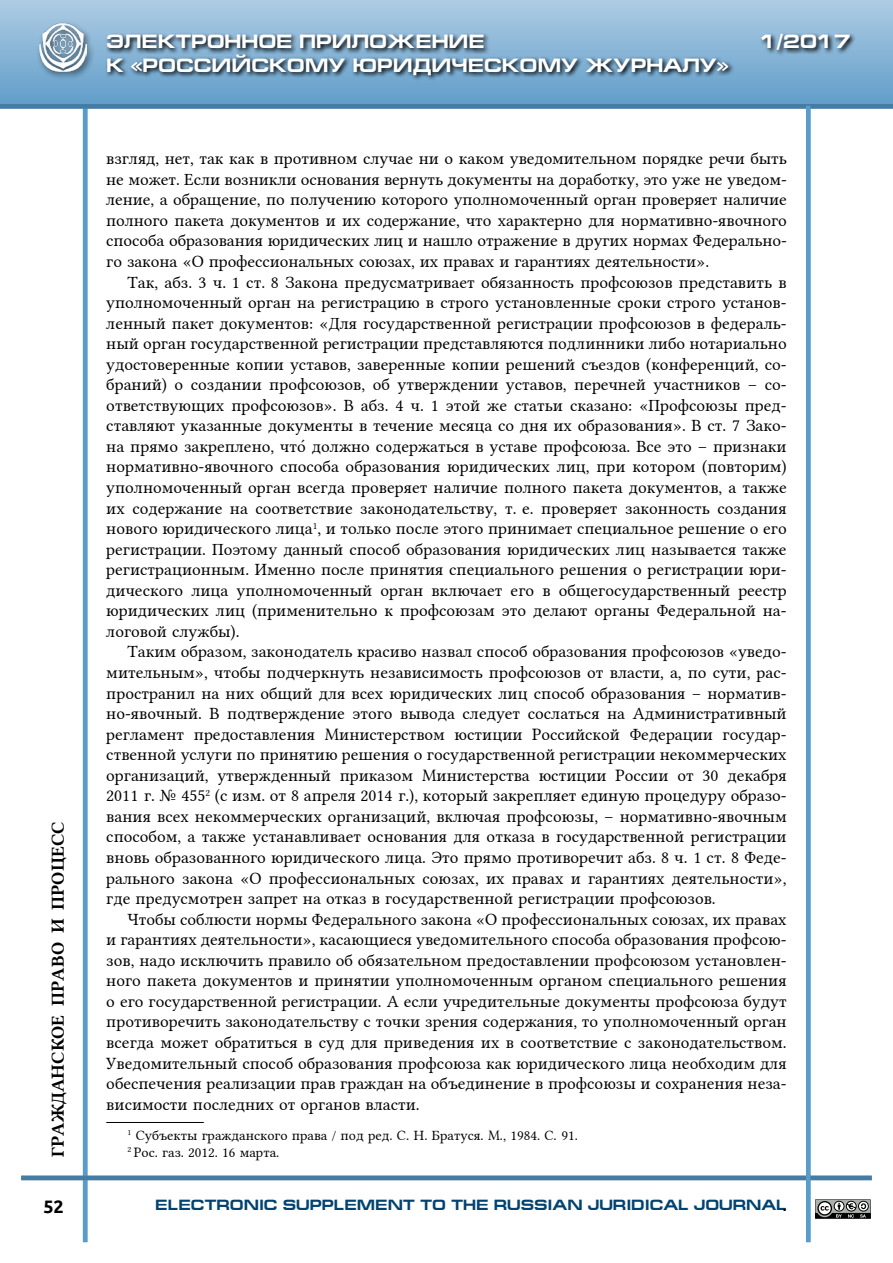
<style>
.page{position:relative;width:893px;height:1263px;background:#fff}
.page>*{position:absolute;margin:0;border:0;box-sizing:border-box;transform-origin:0 0}
.t1{font:700 19.5px "Europe Ext";color:#fff}
.t2{font:18px "Lin Libertine B";color:#000}
.t3{font:700 18px "Ubuntu";color:#000}
.t4{font:17.25px/20.5px "Lin Libertine";color:#000;text-align:justify}
.t5{font:700 15px "Europe Ext";color:#004371}
.t6{font:15px "Free Set Bold Cyrillic";color:#000}
.t7{font:14.25px/17.1px "Lin Libertine";color:#000}
</style>
<div class="page">
<svg style="left:815px;top:1199px;width:56px;height:20px"></svg>
<div style="left:0;top:0;width:893px;height:106px;background:linear-gradient(to bottom,#aecce4,#619dc9)"></div>
<hr style="left:83px;top:106px;width:4px;height:1136px;background:#589cca">
<hr style="left:21px;top:1176px;width:851px;height:4px;background:#467ba2">
<div style="left:0;top:104px;width:893px;height:5px;background:#467ba2"></div>
<div style="left:35px;top:20px;width:60px;height:60px;background:#000;opacity:.63"></div>
<img style="left:39px;top:24px;width:48px;height:48px">
<svg style="left:105px;top:31px;width:751px;height:50px;background:#6b90ac"></svg>
<hr style="left:806px;top:106px;width:4px;height:1136px;background:#589cca">
<hr style="left:106px;top:1122px;width:98px;height:1px;background:#000">
<p class="t2" style="left:46px;top:1157px;width:337px;rotate:-90deg">ГРАЖДАНСКОЕ ПРАВО И ПРОЦЕСС</p>
<p class="t1" style="left:106px;top:31px;width:380px">ЭЛЕКТРОННОЕ ПРИЛОЖЕНИЕ</p>
<p class="t1" style="left:760px;top:31px;width:92px">1/2017</p>
<p class="t1" style="left:106px;top:54px;width:624px">К «РОССИЙСКОМУ ЮРИДИЧЕСКОМУ ЖУРНАЛУ»</p>
<p class="t4" style="left:106px;top:146px;width:682px">взгляд, нет, так как в противном случае ни о каком уведомительном порядке речи быть не может. Если возникли основания вернуть документы на доработку, это уже не уведом&shy;ление, а обращение, по получению которого уполномоченный орган проверяет наличие полного пакета документов и их содержание, что характерно для нормативно-явочного способа образования юридических лиц и нашло отражение в других нормах Федерально&shy;го закона «О профессиональных союзах, их правах и гарантиях деятельности».</p>
<p class="t4" style="left:106px;top:270px;width:682px;text-indent:21px">Так, абз. 3 ч. 1 ст. 8 Закона предусматривает обязанность профсоюзов представить в уполномоченный орган на регистрацию в строго установленные сроки строго установ&shy;ленный пакет документов: «Для государственной регистрации профсоюзов в федераль&shy;ный орган государственной регистрации представляются подлинники либо нотариально удостоверенные копии уставов, заверенные копии решений съездов (конференций, со&shy;браний) о создании профсоюзов, об утверждении уставов, перечней участников – со&shy;ответствующих профсоюзов». В абз. 4 ч. 1 этой же статьи сказано: «Профсоюзы пред&shy;ставляют указанные документы в течение месяца со дня их образования». В ст. 7 Зако&shy;на прямо закреплено, что́ должно содержаться в уставе профсоюза. Все это – признаки нормативно-явочного способа образования юридических лиц, при котором (повторим) уполномоченный орган всегда проверяет наличие полного пакета документов, а также их содержание на соответствие законодательству, т. е. проверяет законность создания нового юридического лица<sup>1</sup>, и только после этого принимает специальное решение о его регистрации. Поэтому данный способ образования юридических лиц называется также регистрационным. Именно после принятия специального решения о регистрации юри&shy;дического лица уполномоченный орган включает его в общегосударственный реестр юридических лиц (применительно к профсоюзам это делают органы Федеральной на&shy;логовой службы).</p>
<p class="t4" style="left:106px;top:640px;width:682px;text-indent:21px">Таким образом, законодатель красиво назвал способ образования профсоюзов «уведо&shy;мительным», чтобы подчеркнуть независимость профсоюзов от власти, а, по сути, рас&shy;пространил на них общий для всех юридических лиц способ образования – норматив&shy;но-явочный. В подтверждение этого вывода следует сослаться на Административный регламент предоставления Министерством юстиции Российской Федерации государ&shy;ственной услуги по принятию решения о государственной регистрации некоммерческих организаций, утвержденный приказом Министерства юстиции России от 30 декабря 2011 г. № 455<sup>2</sup> (с изм. от 8 апреля 2014 г.), который закрепляет единую процедуру образо&shy;вания всех некоммерческих организаций, включая профсоюзы, – нормативно-явочным способом, а также устанавливает основания для отказа в государственной регистрации вновь образованного юридического лица. Это прямо противоречит абз. 8 ч. 1 ст. 8 Феде&shy;рального закона «О профессиональных союзах, их правах и гарантиях деятельности», где предусмотрен запрет на отказ в государственной регистрации профсоюзов.</p>
<p class="t4" style="left:106px;top:907px;width:682px;text-indent:21px">Чтобы соблюсти нормы Федерального закона «О профессиональных союзах, их правах и гарантиях деятельности», касающиеся уведомительного способа образования профсою&shy;зов, надо исключить правило об обязательном предоставлении профсоюзом установлен&shy;ного пакета документов и принятии уполномоченным органом специального решения о его государственной регистрации. А если учредительные документы профсоюза будут противоречить законодательству с точки зрения содержания, то уполномоченный орган всегда может обратиться в суд для приведения их в соответствие с законодательством.<br>Уведомительный способ образования профсоюза как юридического лица необходим для обеспечения реализации прав граждан на объединение в профсоюзы и сохранения неза&shy;висимости последних от органов власти.</p>
<p class="t7" style="left:128px;top:1125px;width:452px"><sup>1</sup> Субъекты гражданского права / под ред. С. Н. Братуся. М., 1984. С. 91.<br><sup>2</sup> Рос. газ. 2012. 16 марта.</p>
<p class="t3" style="left:43px;top:1196px;width:22px">52</p>
<p class="t5" style="left:155px;top:1196px;width:633px">ELECTRONIC SUPPLEMENT TO THE RUSSIAN JURIDICAL JOURNAL</p>
<p class="t6" style="left:783px;top:1197px;width:5px">.</p>
</div>
